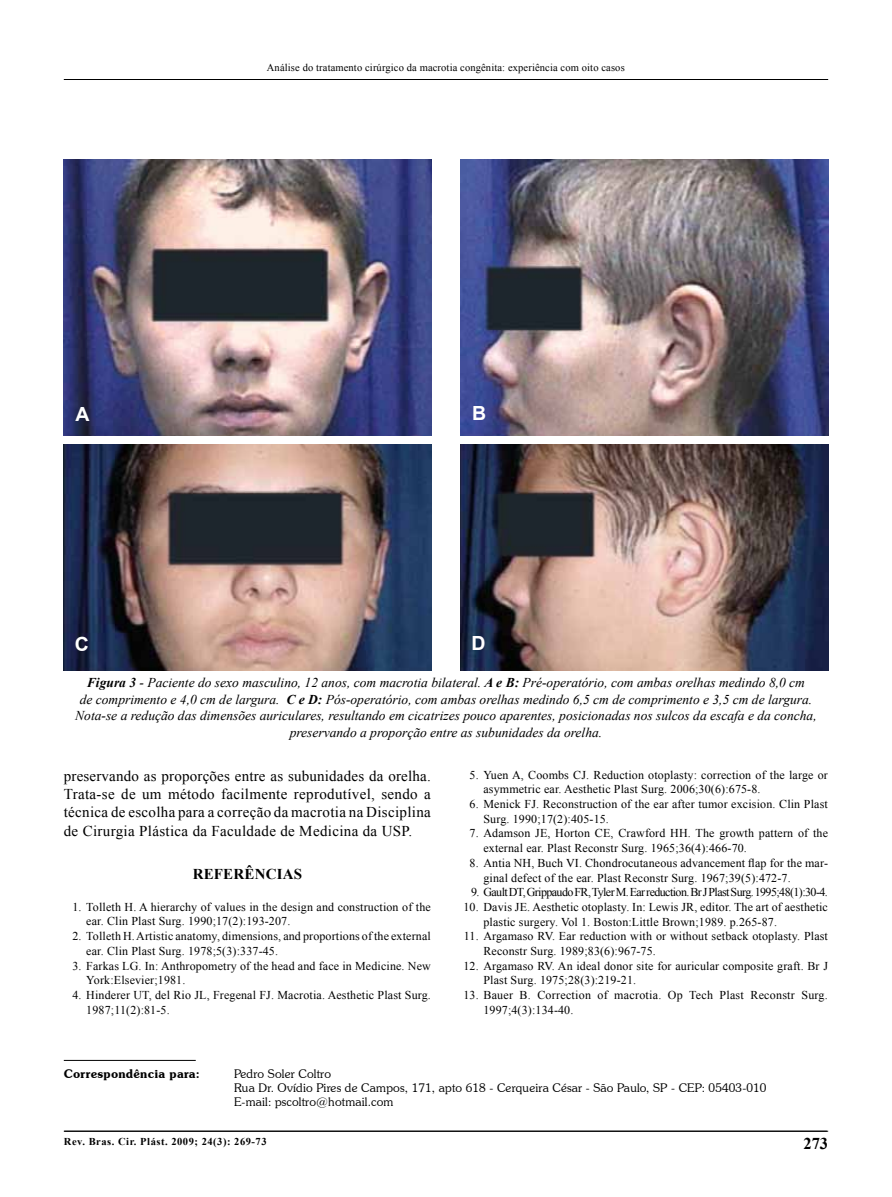
<style>
.page{position:relative;width:892px;height:1197px;background:#fff}
.page>*{position:absolute;margin:0;border:0;box-sizing:border-box;transform-origin:0 0}
.t1{font:700 19.5px "Arial";color:#fff}
.t2{font:700 16.5px "Times New Roman";color:#000}
.t3{font:15px/18.3px "Times New Roman";letter-spacing:.02em;color:#000;text-align:justify}
.t4{font:700 15px "Times New Roman";letter-spacing:.015em;color:#000}
.t5{font:italic 13.5px/16.5px "Times New Roman";color:#000;text-align:center}
.t6{font:12px/14.7px "Times New Roman";letter-spacing:.01em;color:#000}
.t7{font:300 12px/14.2px "Souvenir IT Cby BT";letter-spacing:.015em;color:#000}
.t8{font:12px "Times New Roman";letter-spacing:-.05em;color:#000}
.t9{font:600 12px "Souvenir IT Cby BT";letter-spacing:.015em;color:#000}
.t10{font:10.5px "Century Gothic";letter-spacing:.015em;color:#000;scale:.9 1}
.t11{font:10.5px "Times New Roman";letter-spacing:.01em;color:#000}
.t12{font:700 10.5px "Times New Roman";letter-spacing:.05em;color:#000}
.s1{font-weight:700}
</style>
<div class="page">
<hr style="left:64px;top:1131px;width:763px;height:1px;background:#000">
<hr style="left:64px;top:79px;width:763px;height:1px;background:#000">
<hr style="left:64px;top:1060px;width:132px;height:1px;background:#000">
<img style="left:64px;top:444px;width:367px;height:227px">
<img style="left:64px;top:160px;width:367px;height:275px">
<img style="left:460px;top:159px;width:367px;height:276px">
<img style="left:460px;top:444px;width:367px;height:227px">
<p class="t11" style="left:267px;top:60px;width:359px">Análise do t atamento cirúrgico da ma rotia congênita: experiência c m oito casos</p>
<p class="t10" style="left:271px;top:60px;width:391px">A aponeurose epicraniana no segundo empo da reconstrução de orelha</p>
<p class="t10" style="left:411px;top:60px;width:75px">Franco T et al.</p>
<h1 class="t1" style="left:76px;top:401px;width:16px">A</h1>
<h1 class="t1" style="left:472px;top:400px;width:16px">B</h1>
<h1 class="t1" style="left:75px;top:631px;width:16px">C</h1>
<h1 class="t1" style="left:471px;top:630px;width:16px">D</h1>
<p class="t5" style="left:75px;top:674px;width:742px"><span class="s1">Figura 3</span> - Paciente do sexo masculino, 12 anos, com macrotia bilateral. <span class="s1">A e B:</span> Pré-operatório, com ambas orelhas medindo 8,0 cm<br>de comprimento e 4,0 cm de largura. <span class="s1">C e D:</span> Pós-operatório, com ambas orelhas medindo 6,5 cm de comprimento e 3,5 cm de largura.<br>Nota-se a redução das dimensões auriculares, resultando em cicatrizes pouco aparentes, posicionadas nos sulcos da escafa e da concha, preservando a proporção entre as subunidades da orelha.</p>
<p class="t3" style="left:64px;top:766px;width:368px">preservando as proporções entre as subunidades da orelha.<br>Trata-se de um método facilmente reprodutível, sendo a técnica de escolha para a correção da macrotia na Disciplina de Cirurgia Plástica da Faculdade de Medicina da USP.</p>
<p class="t4" style="left:193px;top:864px;width:111px">REFERÊNCIAS</p>
<p class="t6" style="left:86px;top:899px;width:346px;text-indent:-14px">1. Tolleth H. A hierarchy of values in the design and construction of the ear. Clin Plast Surg. 1990;17(2):193-207.</p>
<p class="t6" style="left:86px;top:929px;width:346px;text-indent:-14px">2. Tolleth H. Artistic anatomy, dimensions, and proportions of the external ear. Clin Plast Surg. 1978;5(3):337-45.</p>
<p class="t6" style="left:86px;top:958px;width:346px;text-indent:-14px">3. Farkas LG. In: Anthropometry of the head and face in Medicine. New<br>York:Elsevier;1981.</p>
<p class="t6" style="left:86px;top:987px;width:346px;text-indent:-14px">4. Hinderer UT, del Rio JL, Fregenal FJ. Macrotia. Aesthetic Plast Surg.<br>1987;11(2):81-5.</p>
<p class="t6" style="left:483px;top:767px;width:346px;text-indent:-14px">5. Yuen A, Coombs CJ. Reduction otoplasty: correction of the large or asymmetric ear. Aesthetic Plast Surg. 2006;30(6):675-8.</p>
<p class="t6" style="left:483px;top:796px;width:346px;text-indent:-14px">6. Menick FJ. Reconstruction of the ear after tumor excision. Clin Plast<br>Surg. 1990;17(2):405-15.</p>
<p class="t6" style="left:483px;top:826px;width:346px;text-indent:-14px">7. Adamson JE, Horton CE, Crawford HH. The growth pattern of the external ear. Plast Reconstr Surg. 1965;36(4):466-70.</p>
<p class="t6" style="left:483px;top:855px;width:346px;text-indent:-14px">8. Antia NH, Buch VI. Chondrocutaneous advancement flap for the mar&shy;ginal defect of the ear. Plast Reconstr Surg. 1967;39(5):472-7.</p>
<p class="t8" style="left:471px;top:884px;width:358px">9. Gault DT, Grippaudo FR, Tyler M. Ear reduction. Br J Plast Surg. 1995;48(1):30-4.</p>
<p class="t6" style="left:483px;top:899px;width:346px;text-indent:-20px">10. Davis JE. Aesthetic otoplasty. In: Lewis JR, editor. The art of aesthetic plastic surgery. Vol 1. Boston:Little Brown;1989. p.265-87.</p>
<p class="t6" style="left:483px;top:929px;width:346px;text-indent:-20px">11. Argamaso RV. Ear reduction with or without setback otoplasty. Plast<br>Reconstr Surg. 1989;83(6):967-75.</p>
<p class="t6" style="left:483px;top:958px;width:346px;text-indent:-20px">12. Argamaso RV. An ideal donor site for auricular composite graft. Br J<br>Plast Surg. 1975;28(3):219-21.</p>
<p class="t6" style="left:483px;top:987px;width:346px;text-indent:-20px">13. Bauer B. Correction of macrotia. Op Tech Plast Reconstr Surg.<br>1997;4(3):134-40.</p>
<p class="t9" style="left:64px;top:1066px;width:138px">Correspondência para:</p>
<p class="t7" style="left:234px;top:1066px;width:534px">Pedro Soler Coltro<br>Rua Dr. Ovídio Pires de Campos, 171, apto 618 - Cerqueira César - São Paulo, SP - CEP: 05403-010<br>E-mail: pscoltro@hotmail.com</p>
<p class="t12" style="left:64px;top:1134px;width:204px">Rev. Bras. Cir. Plást. 2009; 24(3): 269-73</p>
<h2 class="t2" style="left:803px;top:1132px;width:26px">273</h2>
</div>
